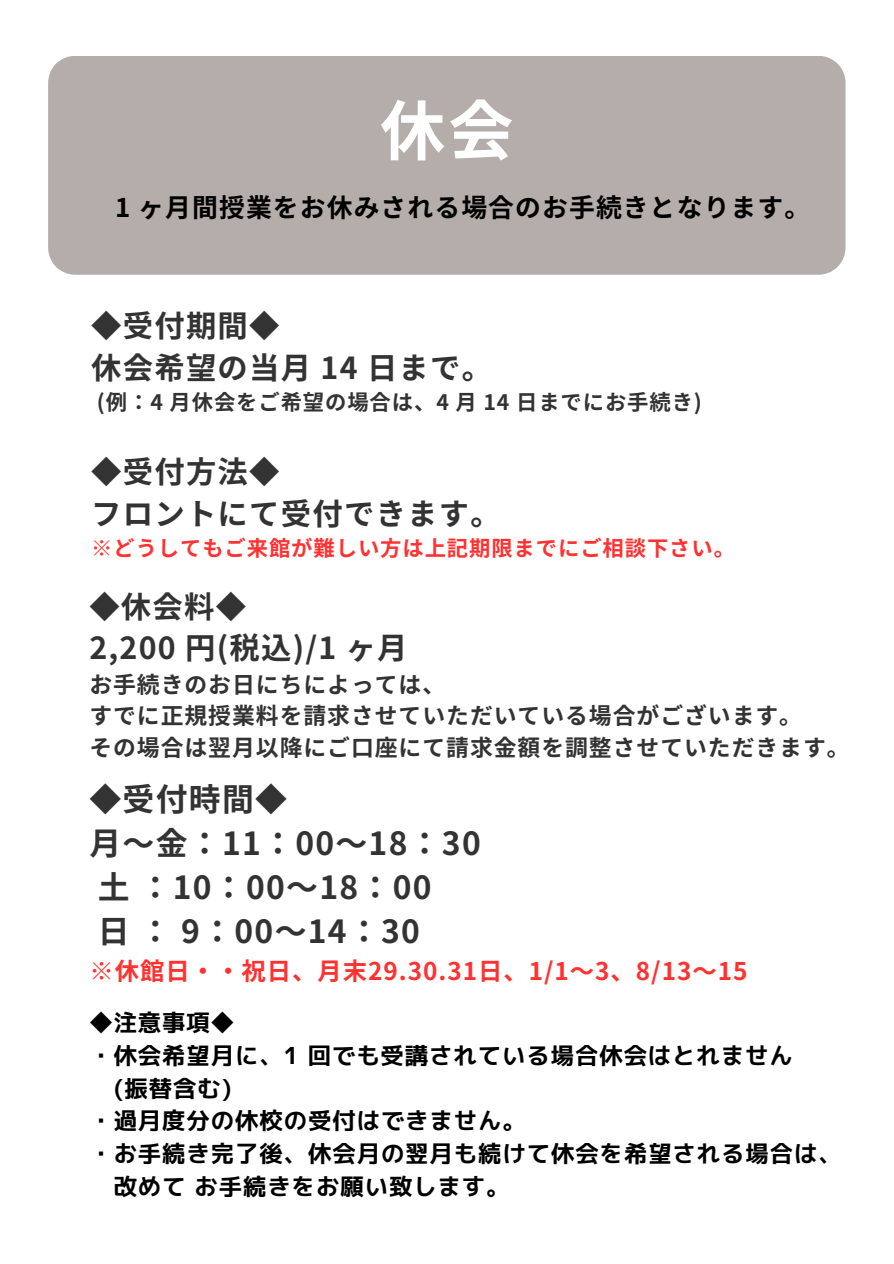
<style>
.page{position:relative;width:894px;height:1264px;background:#fff}
.page>*{position:absolute;margin:0;border:0;box-sizing:border-box;transform-origin:0 0}
.t1{font:700 65.4px "Noto Sans JP";color:#fff}
.t2{font:700 31.8px/43.8px "Noto Sans JP";letter-spacing:.04em;color:#333}
.t3{font:700 30.3px "Noto Sans JP";letter-spacing:.04em;color:#333}
.t4{font:700 25.8px "Noto Sans JP";letter-spacing:.04em;color:#000}
.t5{font:700 24.3px "Noto Sans JP";letter-spacing:.04em;color:#ff3131}
.t6{font:23.4px "mplus 1 p bold";letter-spacing:.04em;color:#000}
.t7{font:700 22.8px "Noto Sans JP";letter-spacing:.04em;color:#333}
.t8{font:700 21.3px "Noto Sans JP";letter-spacing:.04em;color:#333}
.t9{font:700 21.3px "Noto Sans JP";letter-spacing:.04em;color:#ff3131}
.s1{font-weight:400}
</style>
<div class="page">
<div style="left:48px;top:56px;width:797px;height:219px;background:#b4ada9"></div>
<h1 class="t1" style="left:380px;top:79px;width:135px">休会</h1>
<h2 class="t4" style="left:115px;top:187px;width:696px">1 ヶ月間授業をお休みされる場合のお手続きとなります。</h2>
<p class="t3" style="left:91px;top:302px;width:190px">◆受付期間◆</p>
<p class="t3" style="left:91px;top:343px;width:402px">休会希望の当月 14 日まで。</p>
<p class="t8" style="left:97px;top:385px;width:606px">(例：4 月休会をご希望の場合は、4 月 14 日までにお手続き)</p>
<p class="t3" style="left:91px;top:448px;width:190px">◆受付方法◆</p>
<p class="t3" style="left:91px;top:489px;width:411px">フロントにて受付できます。</p>
<p class="t9" style="left:91px;top:531px;width:645px">※どうしてもご来館が難しい方は上記期限までにご相談下さい。</p>
<p class="t3" style="left:89px;top:582px;width:158px">◆休会料◆</p>
<p class="t3" style="left:89px;top:624px;width:314px">2,200 円(税込)/1 ヶ月</p>
<p class="t7" style="left:89px;top:666px;width:357px">お手続きのお日にちによっては、</p>
<p class="t7" style="left:89px;top:698px;width:714px">すでに正規授業料を請求させていただいている場合がございます。</p>
<p class="t7" style="left:89px;top:729px;width:761px">その場合は翌月以降にご口座にて請求金額を調整させていただきます。</p>
<h2 class="t2" style="left:89px;top:775px;width:393px">◆受付時間◆<br>月～金：11：00～18：30土：10：00～18：00<br>日 ： 9：00～14：30</h2>
<h2 class="t5" style="left:89px;top:951px;width:659px"><span class="s1">※</span>休館日・・祝日、月末29.30.31日、1/1～3、8/13～15</h2>
<h3 class="t6" style="left:89px;top:1006px;width:146px">◆注意事項◆</h3>
<h3 class="t6" style="left:89px;top:1038px;width:704px">・休会希望月に、1 回でも受講されている場合休会はとれません</h3>
<h3 class="t6" style="left:114px;top:1071px;width:119px">(振替含む)</h3>
<h3 class="t6" style="left:89px;top:1104px;width:438px">・過月度分の休校の受付はできません。</h3>
<h3 class="t6" style="left:89px;top:1136px;width:753px">・お手続き完了後、休会月の翌月も続けて休会を希望される場合は、</h3>
<h3 class="t6" style="left:114px;top:1169px;width:397px">改めてお手続きをお願い致します。</h3>
</div>
